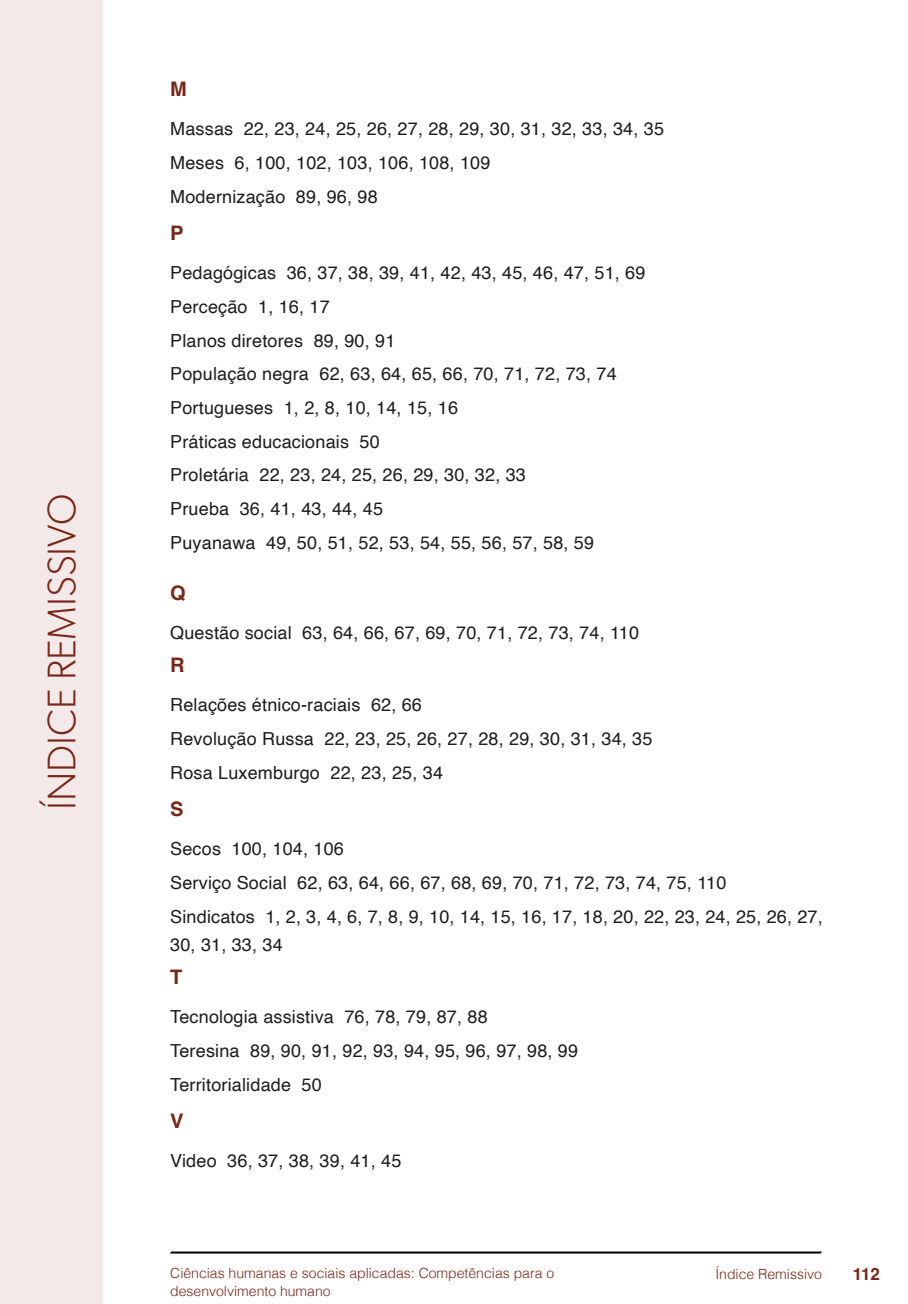
<style>
.page{position:relative;width:908px;height:1304px;background:#fff}
.page>*{position:absolute;margin:0;border:0;box-sizing:border-box;transform-origin:0 0}
.t1{font:300 40px "Gibson";color:#7a2616}
.t2{font:700 20px "Helvetica";color:#7a2616}
.t3{font:18px/33.6px "Helvetica";letter-spacing:.01em;color:#1d1d1b}
.t4{font:700 16.8px "Helvetica";color:#7a2616}
.t5{font:300 14px "Helvetica";color:#7a2616}
</style>
<div class="page">
<svg style="left:170px;top:1251px;width:651px;height:3px;background:#515151"></svg>
<div style="left:0;top:0;width:103px;height:1304px;background:#f2e9e8"></div>
<h1 class="t1" style="left:37px;top:810px;width:317px;rotate:-90deg">ÍNDICE REMISSIVO</h1>
<p class="t2" style="left:170px;top:77px;width:18px">M</p>
<p class="t3" style="left:170px;top:113px;width:495px">Massas 22, 23, 24, 25, 26, 27, 28, 29, 30, 31, 32, 33, 34, 35<br>Meses 6, 100, 102, 103, 106, 108, 109<br>Modernização 89, 96, 98</p>
<p class="t2" style="left:170px;top:221px;width:15px">P</p>
<p class="t3" style="left:170px;top:257px;width:476px">Pedagógicas 36, 37, 38, 39, 41, 42, 43, 45, 46, 47, 51, 69<br>Perceção 1, 16, 17<br>Planos diretores 89, 90, 91<br>População negra 62, 63, 64, 65, 66, 70, 71, 72, 73, 74<br>Portugueses 1, 2, 8, 10, 14, 15, 16<br>Práticas educacionais 50<br>Proletária 22, 23, 24, 25, 26, 29, 30, 32, 33<br>Prueba 36, 41, 43, 44, 45<br>Puyanawa 49, 50, 51, 52, 53, 54, 55, 56, 57, 58, 59</p>
<p class="t2" style="left:170px;top:581px;width:17px">Q</p>
<p class="t3" style="left:170px;top:617px;width:470px">Questão social 63, 64, 66, 67, 69, 70, 71, 72, 73, 74, 110</p>
<p class="t2" style="left:170px;top:653px;width:16px">R</p>
<p class="t3" style="left:170px;top:689px;width:483px">Relações étnico-raciais 62, 66<br>Revolução Russa 22, 23, 25, 26, 27, 28, 29, 30, 31, 34, 35<br>Rosa Luxemburgo 22, 23, 25, 34</p>
<p class="t2" style="left:170px;top:797px;width:15px">S</p>
<p class="t3" style="left:170px;top:833px;width:653px">Secos 100, 104, 106<br>Serviço Social 62, 63, 64, 66, 67, 68, 69, 70, 71, 72, 73, 74, 75, 110<br>Sindicatos 1, 2, 3, 4, 6, 7, 8, 9, 10, 14, 15, 16, 17, 18, 20, 22, 23, 24, 25, 26, 27,</p>
<p class="t3" style="left:170px;top:928px;width:114px">30, 31, 33, 34</p>
<p class="t2" style="left:170px;top:965px;width:14px">T</p>
<p class="t3" style="left:170px;top:1001px;width:409px">Tecnologia assistiva 76, 78, 79, 87, 88<br>Teresina 89, 90, 91, 92, 93, 94, 95, 96, 97, 98, 99<br>Territorialidade 50</p>
<p class="t2" style="left:170px;top:1109px;width:15px">V</p>
<p class="t3" style="left:170px;top:1145px;width:232px">Video 36, 37, 38, 39, 41, 45</p>
<p class="t5" style="left:715px;top:1262px;width:108px">Índice Remissivo</p>
<p class="t5" style="left:170px;top:1261px;width:385px">Ciências humanas e sociais aplicadas: Competências para o</p>
<p class="t4" style="left:852px;top:1264px;width:29px">112</p>
<p class="t5" style="left:170px;top:1279px;width:162px">desenvolvimento humano</p>
</div>
